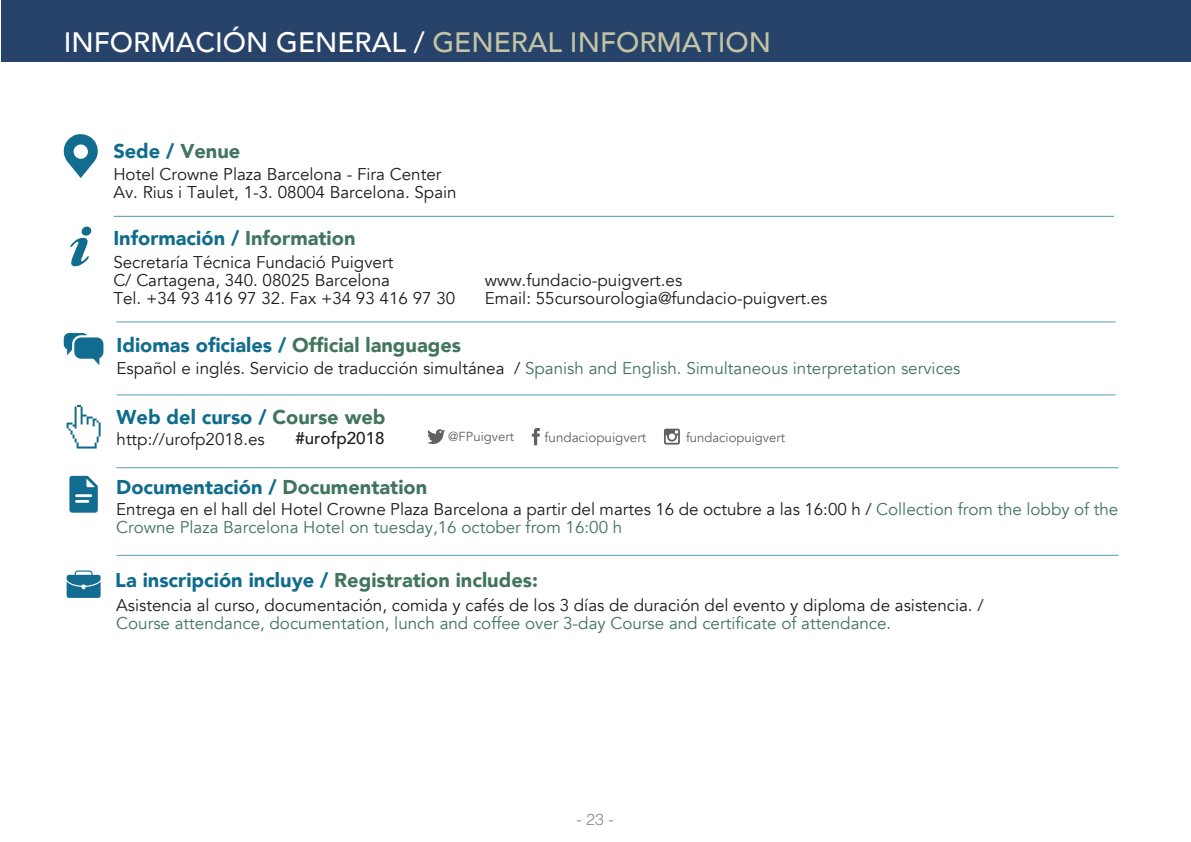
<style>
.page{position:relative;width:1191px;height:842px;background:#fff}
.page>*{position:absolute;margin:0;border:0;box-sizing:border-box;transform-origin:0 0}
.t1{font:500 28px "Avenir";color:#fff}
.t2{font:900 20px "Avenir";color:#106c8d}
.t3{font:17px/18px "Avenir";color:#1d1d1d}
.t4{font:17px "Avenir";color:#42755d}
.t5{font:500 17px "Avenir";color:#1d1d1d}
.t6{font:300 16px "Helvetica LT Std";color:#878787}
.t7{font:13.4px "Avenir";color:#1d1d1b}
.t8{font:13px "Avenir";color:#1d1d1b}
.s1{color:#c3c4a6}
.s2{color:#42755d}
.s3{color:#1d1d1d}
</style>
<div class="page">
<div style="left:1px;top:0;width:1190px;height:61px;background:#284369"></div>
<svg style="left:532px;top:428px;width:8px;height:17px"></svg>
<svg style="left:427px;top:429px;width:18px;height:15px"></svg>
<svg style="left:664px;top:429px;width:16px;height:16px"></svg>
<hr style="left:116px;top:394px;width:999px;height:1px;background:#549bb5">
<hr style="left:116px;top:555px;width:1002px;height:1px;background:#549bb5">
<hr style="left:116px;top:467px;width:1002px;height:1px;background:#549bb5">
<hr style="left:116px;top:321px;width:999px;height:1px;background:#549bb5">
<svg style="left:64px;top:333px;width:39px;height:32px"></svg>
<svg style="left:69px;top:476px;width:29px;height:37px"></svg>
<svg style="left:67px;top:405px;width:34px;height:43px"></svg>
<svg style="left:67px;top:570px;width:34px;height:28px"></svg>
<hr style="left:114px;top:216px;width:1000px;height:1px;background:#549bb5">
<svg style="left:63px;top:134px;width:35px;height:44px"></svg>
<svg style="left:70px;top:227px;width:21px;height:39px"></svg>
<h1 class="t1" style="left:64px;top:18px;width:709px">INFORMACIÓN GENERAL / <span class="s1">GENERAL INFORMATION</span></h1>
<p class="t2" style="left:113px;top:134px;width:129px">Sede / <span class="s2">Venue</span></p>
<p class="t3" style="left:113px;top:165px;width:345px">Hotel Crowne Plaza Barcelona - Fira Center<br>Av. Rius i Taulet, 1-3. 08004 Barcelona. Spain</p>
<p class="t2" style="left:113px;top:221px;width:244px">Información / <span class="s2">Information</span></p>
<p class="t3" style="left:113px;top:254px;width:343px">Secretaría Técnica Fundació Puigvert<br>C/ Cartagena, 340. 08025 Barcelona<br>Tel. +34 93 416 97 32. Fax +34 93 416 97 30</p>
<p class="t2" style="left:117px;top:328px;width:346px">Idiomas oficiales / <span class="s2">Official languages</span></p>
<p class="t3" style="left:485px;top:271px;width:344px">www.fundacio-puigvert.es<br>Email: 55cursourologia@fundacio-puigvert.es</p>
<p class="t4" style="left:117px;top:358px;width:845px"><span class="s3">Español e inglés. Servicio de traducción simultánea /</span> Spanish and English. Simultaneous interpretation services</p>
<p class="t2" style="left:117px;top:400px;width:270px">Web del curso / <span class="s2">Course web</span></p>
<p class="t3" style="left:117px;top:431px;width:150px">http://urofp2018.es</p>
<p class="t5" style="left:295px;top:424px;width:91px">#urofp2018</p>
<p class="t2" style="left:116px;top:470px;width:312px">Documentación / <span class="s2">Documentation</span></p>
<p class="t8" style="left:448px;top:429px;width:67px">@FPuigvert</p>
<p class="t7" style="left:544px;top:429px;width:103px">fundaciopuigvert</p>
<p class="t8" style="left:686px;top:429px;width:101px">fundaciopuigvert</p>
<p class="t3" style="left:116px;top:501px;width:1003px">Entrega en el hall del Hotel Crowne Plaza Barcelona a partir del martes 16 de octubre a las 16:00 h / <span class="s2">Collection from the lobby of the<br>Crowne Plaza Barcelona Hotel on tuesday,16 october from 16:00 h</span></p>
<p class="t2" style="left:115px;top:563px;width:424px">La inscripción incluye / <span class="s2">Registration includes:</span></p>
<p class="t3" style="left:116px;top:596px;width:869px">Asistencia al curso, documentación, comida y cafés de los 3 días de duración del evento y diploma de asistencia. /</p>
<p class="t4" style="left:116px;top:613px;width:776px">Course attendance, documentation, lunch and coffee over 3-day Course and certificate of attendance.</p>
<p class="t6" style="left:576px;top:809px;width:39px">- 23 -</p>
</div>
